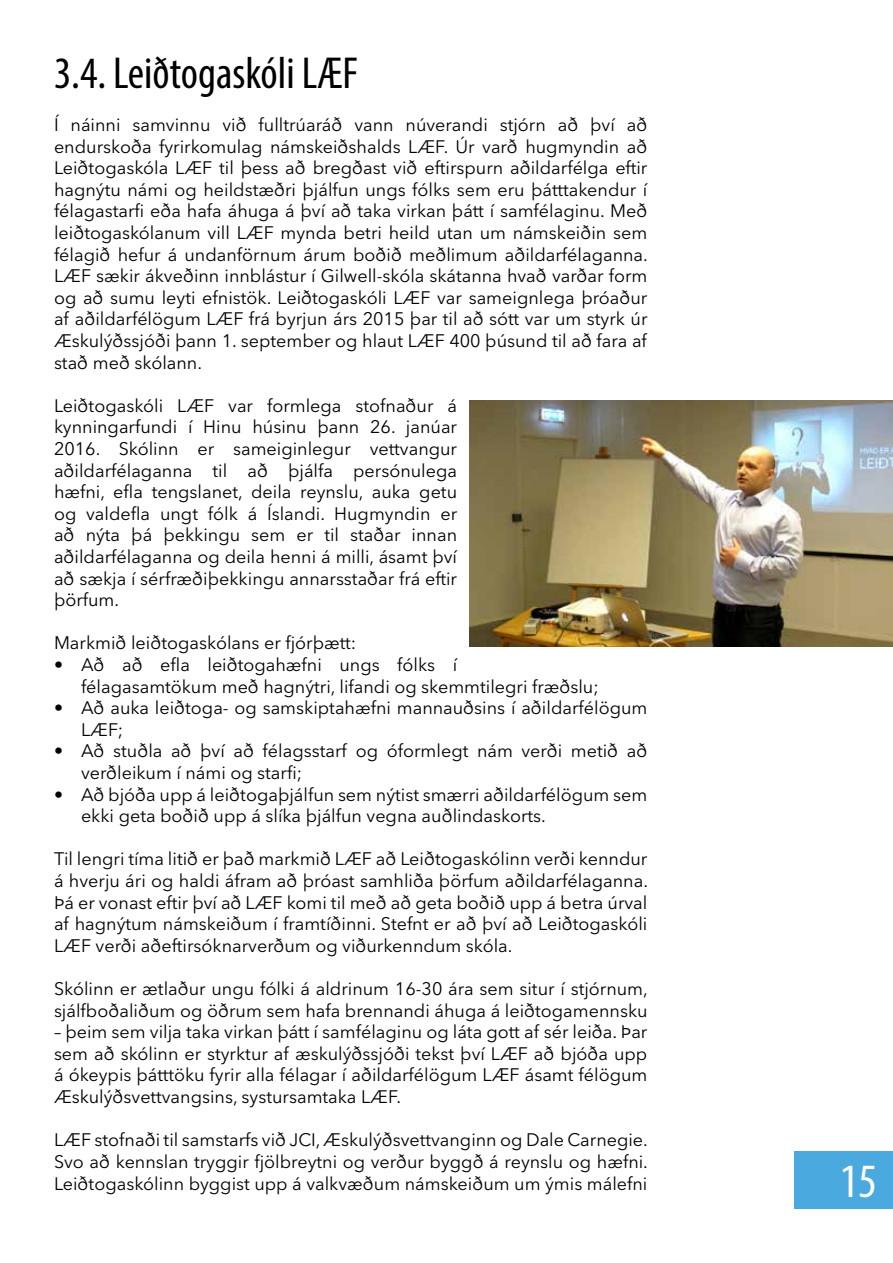
<style>
.page{position:relative;width:893px;height:1263px;background:#fff}
.page>*{position:absolute;margin:0;border:0;box-sizing:border-box;transform-origin:0 0}
.t1{font:condensed 48px "Myriad Pro";color:#fff}
.t2{font:condensed 45px "Myriad Pro";color:#000}
.t3{font:18px/21.6px "Avenir Next LT Pro";color:#000;text-align:justify}
</style>
<div class="page">
<div style="left:794px;top:1151px;width:99px;height:58px;background:#4aaae0"></div>
<img style="left:470px;top:401px;width:423px;height:245px">
<h2 class="t2" style="left:54px;top:46px;width:305px">3.4. Leiðtogaskóli LÆF</h2>
<p class="t3" style="left:54px;top:114px;width:595px">Í náinni samvinnu við fulltrúaráð vann núverandi stjórn að því að endurskoða fyrirkomulag námskeiðshalds LÆF. Úr varð hugmyndin að Leiðtogaskóla LÆF til þess að bregðast við eftirspurn aðildarfélga eftir hagnýtu námi og heildstæðri þjálfun ungs fólks sem eru þátttakendur í félagastarfi eða hafa áhuga á því að taka virkan þátt í samfélaginu. Með leiðtogaskólanum vill LÆF mynda betri heild utan um námskeiðin sem félagið hefur á undanförnum árum boðið meðlimum aðildarfélaganna.<br>LÆF sækir ákveðinn innblástur í Gilwell-skóla skátanna hvað varðar form og að sumu leyti efnistök. Leiðtogaskóli LÆF var sameignlega þróaður af aðildarfélögum LÆF frá byrjun árs 2015 þar til að sótt var um styrk úr Æskulýðssjóði þann 1. september og hlaut LÆF 400 þúsund til að fara af stað með skólann.</p>
<p class="t3" style="left:54px;top:395px;width:405px">Leiðtogaskóli LÆF var formlega stofnaður á kynningarfundi í Hinu húsinu þann 26. janúar 2016. Skólinn er sameiginlegur vettvangur aðildarfélaganna til að þjálfa persónulega hæfni, efla tengslanet, deila reynslu, auka getu og valdefla ungt fólk á Íslandi. Hugmyndin er að nýta þá þekkingu sem er til staðar innan aðildarfélaganna og deila henni á milli, ásamt því að sækja í sérfræðiþekkingu annarsstaðar frá eftir þörfum.</p>
<p class="t3" style="left:54px;top:632px;width:304px">Markmið leiðtogaskólans er fjórþætt:</p>
<p class="t3" style="left:81px;top:654px;width:519px;text-indent:-27px">• Að að efla leiðtogahæfni ungs fólks í<br>félagasamtökum með hagnýtri, lifandi og skemmtilegri fræðslu;</p>
<p class="t3" style="left:81px;top:697px;width:568px;text-indent:-27px">• Að auka leiðtoga- og samskiptahæfni mannauðsins í aðildarfélögum<br>LÆF;</p>
<p class="t3" style="left:81px;top:740px;width:568px;text-indent:-27px">• Að stuðla að því að félagsstarf og óformlegt nám verði metið að verðleikum í námi og starfi;</p>
<p class="t3" style="left:81px;top:783px;width:568px;text-indent:-27px">• Að bjóða upp á leiðtogaþjálfun sem nýtist smærri aðildarfélögum sem ekki geta boðið upp á slíka þjálfun vegna auðlindaskorts.</p>
<p class="t3" style="left:54px;top:848px;width:595px">Til lengri tíma litið er það markmið LÆF að Leiðtogaskólinn verði kenndur á hverju ári og haldi áfram að þróast samhliða þörfum aðildarfélaganna.<br>Þá er vonast eftir því að LÆF komi til með að geta boðið upp á betra úrval af hagnýtum námskeiðum í framtíðinni. Stefnt er að því að Leiðtogaskóli LÆF verði aðeftirsóknarverðum og viðurkenndum skóla.</p>
<p class="t3" style="left:54px;top:978px;width:595px">Skólinn er ætlaður ungu fólki á aldrinum 16-30 ára sem situr í stjórnum, sjálfboðaliðum og öðrum sem hafa brennandi áhuga á leiðtogamennsku</p>
<p class="t3" style="left:54px;top:1021px;width:595px">– þeim sem vilja taka virkan þátt í samfélaginu og láta gott af sér leiða. Þar sem að skólinn er styrktur af æskulýðssjóði tekst því LÆF að bjóða upp á ókeypis þátttöku fyrir alla félagar í aðildarfélögum LÆF ásamt félögum Æskulýðsvettvangsins, systursamtaka LÆF.</p>
<p class="t3" style="left:54px;top:1129px;width:595px">LÆF stofnaði til samstarfs við JCI, Æskulýðsvettvanginn og Dale Carnegie.<br>Svo að kennslan tryggir fjölbreytni og verður byggð á reynslu og hæfni.<br>Leiðtogaskólinn byggist upp á valkvæðum námskeiðum um ýmis málefni</p>
<h1 class="t1" style="left:840px;top:1152px;width:38px">15</h1>
</div>
